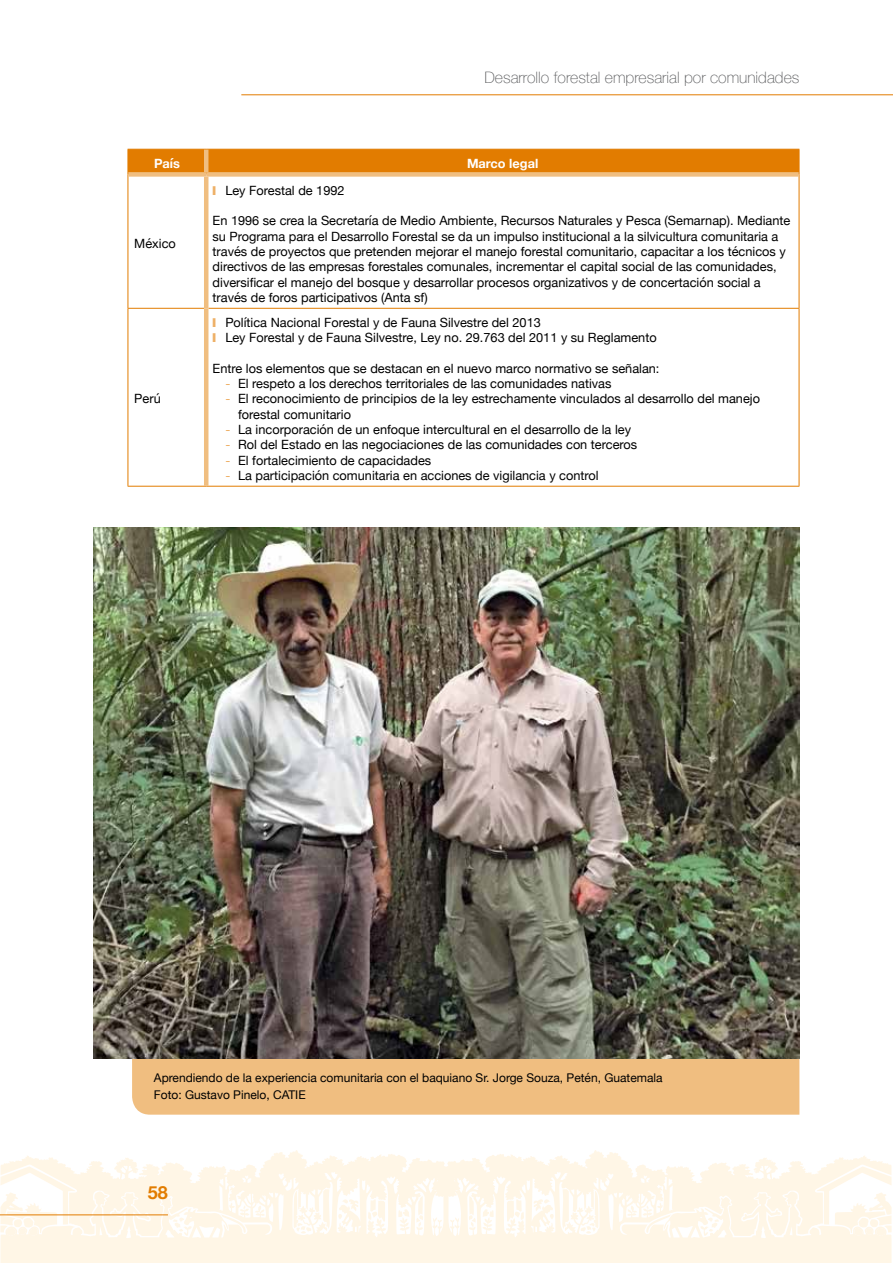
<style>
.page{position:relative;width:893px;height:1263px;background:#fff}
.page>*{position:absolute;margin:0;border:0;box-sizing:border-box;transform-origin:0 0}
.t1{font:700 18px "Helvetica Neue";color:#e27c00}
.t2{font:100 15.75px "Helvetica Neue";color:#58595b}
.t3{font:12.75px/15.3px "Helvetica Neue";color:#000}
.t4{font:700 12.75px "Helvetica Neue";color:#fff}
.t5{font:12px/16.5px "Helvetica Neue";color:#000}
.s1{color:#eeb066}
</style>
<div class="page">
<svg style="left:0;top:1150px;width:431px;height:113px;fill:#fff6e6"></svg>
<svg style="left:416px;top:1196px;width:7px;height:27px"></svg>
<svg style="left:398px;top:1209px;width:11px;height:9px"></svg>
<svg style="left:368px;top:1199px;width:17px;height:22px"></svg>
<svg style="left:337px;top:1199px;width:22px;height:20px"></svg>
<svg style="left:323px;top:1189px;width:7px;height:40px"></svg>
<svg style="left:294px;top:1190px;width:18px;height:44px"></svg>
<svg style="left:221px;top:1214px;width:25px;height:19px"></svg>
<svg style="left:173px;top:1217px;width:19px;height:19px"></svg>
<svg style="left:0;top:1166px;width:75px;height:70px"></svg>
<svg style="left:431px;top:1150px;width:386px;height:113px;fill:#fff6e6"></svg>
<svg style="left:469px;top:1196px;width:7px;height:27px"></svg>
<svg style="left:483px;top:1209px;width:11px;height:9px"></svg>
<svg style="left:507px;top:1199px;width:17px;height:22px"></svg>
<svg style="left:533px;top:1199px;width:22px;height:20px"></svg>
<svg style="left:562px;top:1189px;width:7px;height:40px"></svg>
<svg style="left:580px;top:1190px;width:18px;height:44px"></svg>
<svg style="left:646px;top:1214px;width:25px;height:19px"></svg>
<svg style="left:700px;top:1217px;width:19px;height:19px"></svg>
<hr style="left:241px;top:94px;width:652px;height:1px;background:#e27c00">
<hr style="left:0;top:1214px;width:168px;height:1px;background:#e27c00">
<div style="left:132px;top:1058px;width:667px;height:57px;background:#f0be80"></div>
<div style="left:128px;top:149px;width:672px;height:25px;background:#e27c00"></div>
<hr style="left:128px;top:174px;width:1px;height:134px;background:#e27c00">
<hr style="left:799px;top:174px;width:1px;height:134px;background:#e27c00">
<hr style="left:128px;top:308px;width:76px;height:1px;background:#e27c00">
<hr style="left:128px;top:309px;width:1px;height:177px;background:#e27c00">
<hr style="left:208px;top:308px;width:591px;height:1px;background:#e27c00">
<hr style="left:799px;top:309px;width:1px;height:177px;background:#e27c00">
<hr style="left:128px;top:486px;width:78px;height:1px;background:#e27c00">
<hr style="left:206px;top:486px;width:593px;height:1px;background:#e27c00">
<hr style="left:204px;top:150px;width:4px;height:22px;background:#f0be80">
<hr style="left:204px;top:177px;width:4px;height:131px;background:#f0be80">
<hr style="left:204px;top:308px;width:4px;height:178px;background:#f0be80">
<div style="left:128px;top:172px;width:78px;height:5px;background:#f0be80"></div>
<div style="left:206px;top:172px;width:593px;height:5px;background:#f0be80"></div>
<svg style="left:817px;top:1156px;width:75px;height:107px"></svg>
<img style="left:94px;top:527px;width:705px;height:531px">
<p class="t2" style="left:484px;top:66px;width:316px">Desarrollo forestal empresarial por comunidades</p>
<p class="t4" style="left:154px;top:153px;width:27px">País</p>
<p class="t4" style="left:467px;top:153px;width:73px">Marco legal</p>
<p class="t3" style="left:134px;top:237px;width:43px">México</p>
<p class="t3" style="left:134px;top:392px;width:28px">Perú</p>
<p class="t3" style="left:213px;top:183px;width:134px"><span class="s1">❙</span> Ley Forestal de 1992</p>
<p class="t3" style="left:213px;top:214px;width:579px">En 1996 se crea la Secretaría de Medio Ambiente, Recursos Naturales y Pesca (Semarnap). Mediante su Programa para el Desarrollo Forestal se da un impulso institucional a la silvicultura comunitaria a través de proyectos que pretenden mejorar el manejo forestal comunitario, capacitar a los técnicos y directivos de las empresas forestales comunales, incrementar el capital social de las comunidades, diversificar el manejo del bosque y desarrollar procesos organizativos y de concertación social a través de foros participativos (Anta sf)</p>
<p class="t3" style="left:213px;top:315px;width:446px"><span class="s1">❙</span> Política Nacional Forestal y de Fauna Silvestre del 2013<br><span class="s1">❙</span> Ley Forestal y de Fauna Silvestre, Ley no. 29.763 del 2011 y su Reglamento</p>
<p class="t3" style="left:213px;top:361px;width:448px">Entre los elementos que se destacan en el nuevo marco normativo se señalan:</p>
<p class="t3" style="left:225px;top:377px;width:388px"><span class="s1">-</span> El respeto a los derechos territoriales de las comunidades nativas</p>
<p class="t3" style="left:238px;top:392px;width:523px;text-indent:-13px"><span class="s1">-</span> El reconocimiento de principios de la ley estrechamente vinculados al desarrollo del manejo forestal comunitario</p>
<p class="t3" style="left:225px;top:422px;width:407px"><span class="s1">-</span> La incorporación de un enfoque intercultural en el desarrollo de la ley</p>
<p class="t3" style="left:225px;top:438px;width:413px"><span class="s1">-</span> Rol del Estado en las negociaciones de las comunidades con terceros</p>
<p class="t3" style="left:225px;top:453px;width:207px"><span class="s1">-</span> El fortalecimiento de capacidades</p>
<p class="t3" style="left:225px;top:468px;width:375px"><span class="s1">-</span> La participación comunitaria en acciones de vigilancia y control</p>
<p class="t5" style="left:154px;top:1070px;width:510px">Aprendiendo de la experiencia comunitaria con el baquiano Sr. Jorge Souza, Petén, Guatemala<br>Foto: Gustavo Pinelo, CATIE</p>
<h1 class="t1" style="left:148px;top:1179px;width:22px">58</h1>
</div>
